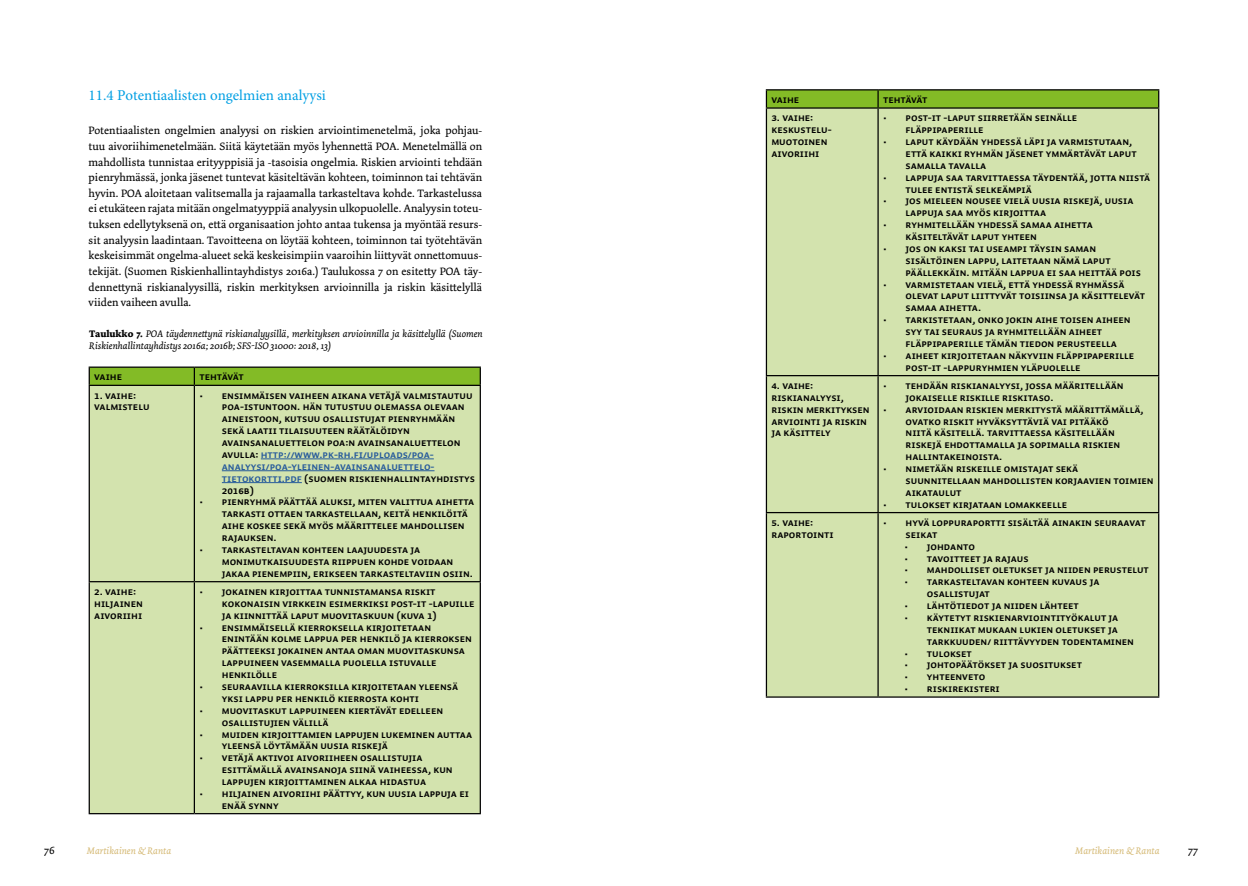
<style>
.page{position:relative;width:1248px;height:886px;background:#fff}
.page>*{position:absolute;margin:0;border:0;box-sizing:border-box;transform-origin:0 0}
.t1{font:15px "Minion Pro";color:#009fe3}
.t2{font:11.25px/15.6px "Dolly Pro";color:#000;text-align:justify}
.t3{font:10.62px/11.9px "Auto 2 Bold Sm Cp";color:#000}
.t4{font:10.62px "Auto 2 Bold Sm Cp";letter-spacing:-.03em;color:#000}
.t5{font:italic 10px/12.5px "Dolly Pro";color:#000}
.t6{font:italic 10px "Dolly Pro";color:#d6bb78}
.s1{font-weight:700;font-style:normal}
.s2{color:#275b9b}
</style>
<div class="page">
<div style="left:90px;top:386px;width:389px;height:427px;background:#d3e3ae"></div>
<hr style="left:89px;top:386px;width:1px;height:195px;background:#000">
<hr style="left:194px;top:386px;width:1px;height:195px;background:#000">
<hr style="left:479px;top:386px;width:2px;height:195px;background:#000">
<hr style="left:89px;top:581px;width:105px;height:1px;background:#000">
<hr style="left:89px;top:582px;width:1px;height:231px;background:#000">
<hr style="left:194px;top:581px;width:287px;height:1px;background:#000">
<hr style="left:194px;top:582px;width:1px;height:231px;background:#000">
<hr style="left:479px;top:582px;width:2px;height:231px;background:#000">
<hr style="left:89px;top:813px;width:105px;height:1px;background:#000">
<hr style="left:194px;top:813px;width:287px;height:1px;background:#000">
<hr style="left:194px;top:366px;width:287px;height:2px;background:#000">
<hr style="left:194px;top:385px;width:287px;height:1px;background:#000">
<hr style="left:89px;top:366px;width:105px;height:2px;background:#000">
<svg style="left:89px;top:367px;width:392px;height:18px;background:#7aae23"></svg>
<hr style="left:89px;top:385px;width:105px;height:1px;background:#000">
<hr style="left:261px;top:459px;width:173px;height:1px;background:#275b9b">
<hr style="left:222px;top:470px;width:212px;height:1px;background:#275b9b">
<hr style="left:222px;top:482px;width:80px;height:1px;background:#275b9b">
<div style="left:767px;top:109px;width:390px;height:587px;background:#d3e3ae"></div>
<hr style="left:765px;top:109px;width:2px;height:266px;background:#000">
<hr style="left:877px;top:109px;width:1px;height:266px;background:#000">
<hr style="left:1157px;top:109px;width:2px;height:266px;background:#000">
<hr style="left:765px;top:375px;width:113px;height:1px;background:#000">
<hr style="left:765px;top:376px;width:2px;height:136px;background:#000">
<hr style="left:878px;top:375px;width:281px;height:1px;background:#000">
<hr style="left:877px;top:376px;width:1px;height:136px;background:#000">
<hr style="left:1157px;top:376px;width:2px;height:136px;background:#000">
<hr style="left:765px;top:512px;width:113px;height:1px;background:#000">
<hr style="left:765px;top:513px;width:2px;height:183px;background:#000">
<hr style="left:878px;top:512px;width:281px;height:1px;background:#000">
<hr style="left:877px;top:513px;width:1px;height:183px;background:#000">
<hr style="left:1157px;top:513px;width:2px;height:183px;background:#000">
<hr style="left:765px;top:696px;width:113px;height:2px;background:#000">
<hr style="left:878px;top:696px;width:281px;height:2px;background:#000">
<hr style="left:878px;top:89px;width:281px;height:1px;background:#000">
<hr style="left:878px;top:107px;width:281px;height:2px;background:#000">
<hr style="left:765px;top:89px;width:113px;height:1px;background:#000">
<svg style="left:765px;top:90px;width:394px;height:18px;background:#7bb024"></svg>
<hr style="left:765px;top:107px;width:113px;height:2px;background:#000">
<h1 class="t1" style="left:89px;top:85px;width:239px">11.4 Potentiaalisten ongelmien analyysi</h1>
<p class="t2" style="left:89px;top:123px;width:395px">Potentiaalisten ongelmien analyysi on riskien arviointimenetelmä, joka pohjau&shy;tuu aivoriihimenetelmään. Siitä käytetään myös lyhennettä POA. Menetelmällä on mahdollista tunnistaa erityyppisiä ja -tasoisia ongelmia. Riskien arviointi tehdään pienryhmässä, jonka jäsenet tuntevat käsiteltävän kohteen, toiminnon tai tehtävän hyvin. POA aloitetaan valitsemalla ja rajaamalla tarkasteltava kohde. Tarkastelussa ei etukäteen rajata mitään ongelmatyyppiä analyysin ulkopuolelle. Analyysin toteu&shy;tuksen edellytyksenä on, että organisaation johto antaa tukensa ja myöntää resurs&shy;sit analyysin laadintaan. Tavoitteena on löytää kohteen, toiminnon tai työtehtävän keskeisimmät ongelma-alueet sekä keskeisimpiin vaaroihin liittyvät onnettomuus&shy;tekijät. (Suomen Riskienhallintayhdistys 2016a.) Taulukossa 7 on esitetty POA täy&shy;dennettynä riskianalyysillä, riskin merkityksen arvioinnilla ja riskin käsittelyllä viiden vaiheen avulla.</p>
<p class="t5" style="left:89px;top:327px;width:395px"><span class="s1">Taulukko 7.</span> POA täydennettynä riskianalyysillä, merkityksen arvioinnilla ja käsittelyllä (Suomen<br>Riskienhallintayhdistys 2016a; 2016b; SFS-ISO 31000: 2018, 13)</p>
<p class="t3" style="left:94px;top:371px;width:29px">Vaihe</p>
<p class="t4" style="left:199px;top:371px;width:46px">Tehtävät</p>
<p class="t3" style="left:94px;top:389px;width:57px">1. vaihe:<br>Valmistelu</p>
<p class="t3" style="left:222px;top:389px;width:255px;text-indent:-23px">• Ensimmäisen vaiheen aikana vetäjä valmistautuu POA-istuntoon. Hän tutustuu olemassa olevaan aineistoon, kutsuu osallistujat pienryhmään sekä laatii tilaisuuteen räätälöidyn avainsanaluettelon POA:n avainsanaluettelon avulla: <span class="s2">http://www.pk-rh.fi/uploads/poa&shy;analyysi/poa-yleinen-avainsanaluettelo&shy;tietokortti.pdf</span> (Suomen Riskienhallintayhdistys 2016b)</p>
<p class="t3" style="left:222px;top:496px;width:254px;text-indent:-23px">• Pienryhmä päättää aluksi, miten valittua aihetta tarkasti ottaen tarkastellaan, keitä henkilöitä aihe koskee sekä myös määrittelee mahdollisen rajauksen.</p>
<p class="t3" style="left:222px;top:544px;width:252px;text-indent:-23px">• Tarkasteltavan kohteen laajuudesta ja monimutkaisuudesta riippuen kohde voidaan jakaa pienempiin, erikseen tarkasteltaviin osiin.</p>
<p class="t3" style="left:94px;top:586px;width:50px">2. vaihe:<br>Hiljainen aivoriihi</p>
<p class="t3" style="left:222px;top:586px;width:254px;text-indent:-23px">• Jokainen kirjoittaa tunnistamansa riskit kokonaisin virkkein esimerkiksi Post-it -lapuille ja kiinnittää laput muovitaskuun (kuva 1)</p>
<p class="t3" style="left:222px;top:621px;width:251px;text-indent:-23px">• Ensimmäisellä kierroksella kirjoitetaan enintään kolme lappua per henkilö ja kierroksen päätteeksi jokainen antaa oman muovitaskunsa lappuineen vasemmalla puolella istuvalle henkilölle</p>
<p class="t3" style="left:222px;top:681px;width:238px;text-indent:-23px">• Seuraavilla kierroksilla kirjoitetaan yleensä yksi lappu per henkilö kierrosta kohti</p>
<p class="t3" style="left:222px;top:705px;width:223px;text-indent:-23px">• Muovitaskut lappuineen kiertävät edelleen osallistujien välillä</p>
<p class="t3" style="left:222px;top:728px;width:252px;text-indent:-23px">• Muiden kirjoittamien lappujen lukeminen auttaa yleensä löytämään uusia riskejä</p>
<p class="t3" style="left:222px;top:752px;width:232px;text-indent:-23px">• Vetäjä aktivoi aivoriiheen osallistujia esittämällä avainsanoja siinä vaiheessa, kun lappujen kirjoittaminen alkaa hidastua</p>
<p class="t3" style="left:222px;top:788px;width:248px;text-indent:-23px">• Hiljainen aivoriihi päättyy, kun uusia lappuja ei enää synny</p>
<p class="t3" style="left:771px;top:94px;width:29px">Vaihe</p>
<p class="t4" style="left:883px;top:93px;width:46px">Tehtävät</p>
<p class="t3" style="left:771px;top:112px;width:62px">3. vaihe: keskustelu&shy;muotoinen aivoriihi</p>
<p class="t3" style="left:905px;top:112px;width:173px;text-indent:-23px">• Post-it -laput siirretään seinälle fläppipaperille</p>
<p class="t3" style="left:905px;top:136px;width:232px;text-indent:-23px">• Laput käydään yhdessä läpi ja varmistutaan, että kaikki ryhmän jäsenet ymmärtävät laput samalla tavalla</p>
<p class="t3" style="left:905px;top:172px;width:246px;text-indent:-23px">• Lappuja saa tarvittaessa täydentää, jotta niistä tulee entistä selkeämpiä</p>
<p class="t3" style="left:905px;top:195px;width:229px;text-indent:-23px">• Jos mieleen nousee vielä uusia riskejä, uusia lappuja saa myös kirjoittaa</p>
<p class="t3" style="left:905px;top:219px;width:189px;text-indent:-23px">• Ryhmitellään yhdessä samaa aihetta käsiteltävät laput yhteen</p>
<p class="t3" style="left:905px;top:243px;width:237px;text-indent:-23px">• Jos on kaksi tai useampi täysin saman sisältöinen lappu, laitetaan nämä laput päällekkäin. Mitään lappua ei saa heittää pois</p>
<p class="t3" style="left:905px;top:278px;width:241px;text-indent:-23px">• Varmistetaan vielä, että yhdessä ryhmässä olevat laput liittyvät toisiinsa ja käsittelevät samaa aihetta.</p>
<p class="t3" style="left:905px;top:314px;width:226px;text-indent:-23px">• Tarkistetaan, onko jokin aihe toisen aiheen syy tai seuraus ja ryhmitellään aiheet fläppipaperille tämän tiedon perusteella</p>
<p class="t3" style="left:905px;top:350px;width:230px;text-indent:-23px">• aiheet kirjoitetaan näkyviin fläppipaperille<br>Post-it -lappuryhmien yläpuolelle</p>
<p class="t3" style="left:771px;top:380px;width:100px">4. vaihe:<br>Riskianalyysi, riskin merkityksen arviointi ja riskin ja käsittely</p>
<p class="t3" style="left:905px;top:380px;width:219px;text-indent:-23px">• Tehdään riskianalyysi, jossa määritellään jokaiselle riskille riskitaso.</p>
<p class="t3" style="left:905px;top:404px;width:239px;text-indent:-23px">• Arvioidaan riskien merkitystä määrittämällä, ovatko riskit hyväksyttäviä vai pitääkö<br>niitä käsitellä. Tarvittaessa käsitellään riskejä ehdottamalla ja sopimalla riskien hallintakeinoista.</p>
<p class="t3" style="left:905px;top:463px;width:249px;text-indent:-23px">• Nimetään riskeille omistajat sekä suunnitellaan mahdollisten korjaavien toimien aikataulut</p>
<p class="t3" style="left:883px;top:499px;width:185px">• Tulokset kirjataan lomakkeelle</p>
<p class="t3" style="left:771px;top:517px;width:64px">5. vaihe:<br>Raportointi</p>
<p class="t3" style="left:905px;top:517px;width:241px;text-indent:-23px">• Hyvä loppuraportti sisältää ainakin seuraavat seikat</p>
<p class="t3" style="left:904px;top:541px;width:72px">• Johdanto</p>
<p class="t3" style="left:904px;top:552px;width:126px">• Tavoitteet ja rajaus</p>
<p class="t3" style="left:904px;top:564px;width:246px">• Mahdolliset oletukset ja niiden perustelut</p>
<p class="t3" style="left:926px;top:576px;width:174px;text-indent:-23px">• Tarkasteltavan kohteen kuvaus ja osallistujat</p>
<p class="t3" style="left:904px;top:600px;width:176px">• Lähtötiedot ja niiden lähteet</p>
<p class="t3" style="left:926px;top:612px;width:209px;text-indent:-23px">• Käytetyt riskienarviointityökalut ja tekniikat mukaan lukien oletukset ja tarkkuuden/ riittävyyden todentaminen</p>
<p class="t3" style="left:904px;top:647px;width:69px">• Tulokset</p>
<p class="t3" style="left:904px;top:659px;width:179px">• Johtopäätökset ja suositukset</p>
<p class="t3" style="left:904px;top:671px;width:82px">• Yhteenveto</p>
<p class="t3" style="left:904px;top:683px;width:97px">• Riskirekisteri</p>
<p class="t2" style="left:44px;top:843px;width:12px">76</p>
<p class="t6" style="left:87px;top:844px;width:86px">Martikainen &amp; Ranta</p>
<p class="t6" style="left:1075px;top:844px;width:86px">Martikainen &amp; Ranta</p>
<p class="t2" style="left:1187px;top:842px;width:11px">77</p>
</div>
